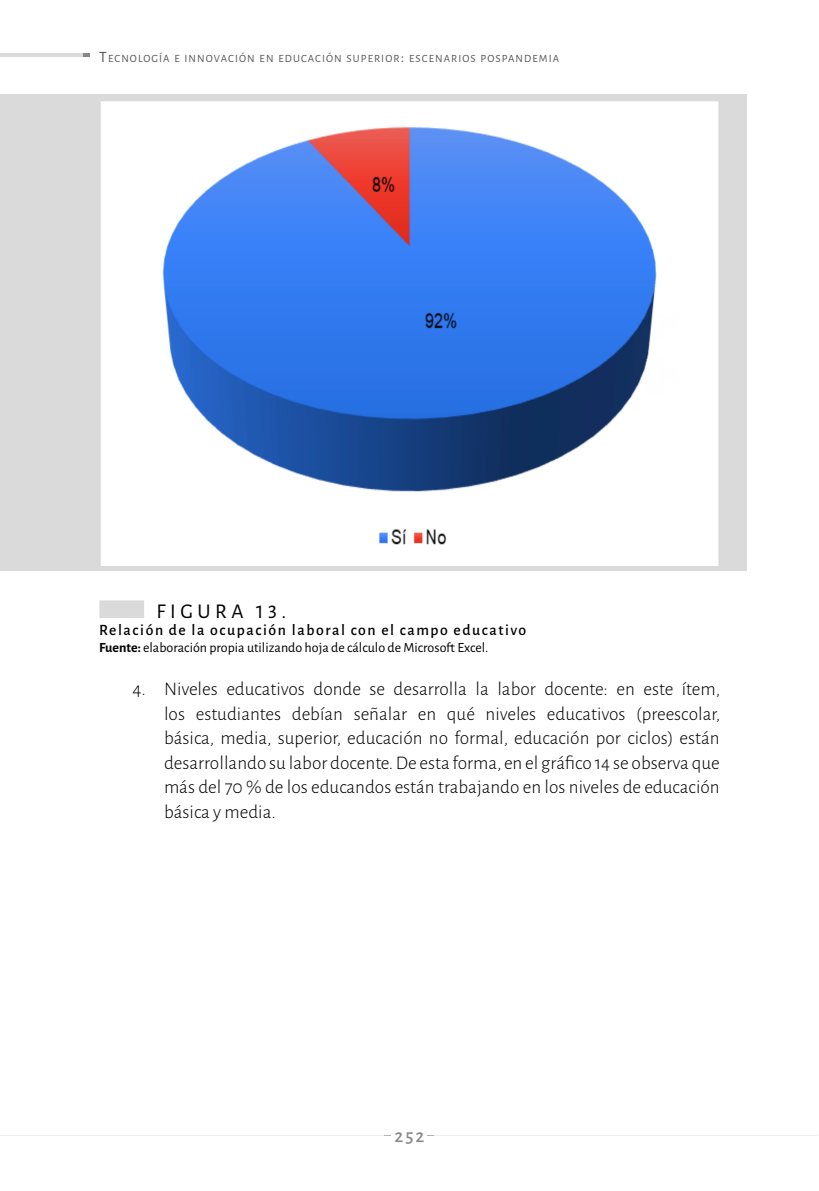
<style>
.page{position:relative;width:819px;height:1191px;background:#fff}
.page>*{position:absolute;margin:0;border:0;box-sizing:border-box;transform-origin:0 0}
.t1{font:21px "Alegreya Sans";letter-spacing:.215em;color:#000}
.t2{font:300 19.25px/24.5px "Alegreya Sans";color:#000;text-align:justify}
.t3{font:500 19.25px "Alegreya Sans";color:#878787}
.t4{font:500 15.75px "Alegreya Sans";letter-spacing:.1em;color:#000}
.t5{font:14px "Alegreya Sans";color:#000}
.t6{font:11.03px "Alegreya Sans";letter-spacing:.1em;color:#575756}
.s1{font-size:15.75px}
.s2{font-weight:700}
</style>
<div class="page">
<div style="left:0;top:94px;width:746px;height:476px;background:#dadada"></div>
<img style="left:99px;top:99px;width:620px;height:467px">
<div style="left:99px;top:600px;width:45px;height:18px;background:#dadada"></div>
<hr style="left:0;top:54px;width:89px;height:3px;background:#dadada">
<svg style="left:83px;top:54px;width:6px;height:3px"></svg>
<hr style="left:0;top:1135px;width:390px;height:1px;background:#ededed">
<hr style="left:427px;top:1135px;width:390px;height:1px;background:#ededed">
<p class="t6" style="left:99px;top:51px;width:461px"><span class="s1">T</span>ECNOLOGÍA E INNOVACIÓN EN EDUCACIÓN SUPERIOR<span class="s1">:</span> ESCENARIOS POSPANDEMIA</p>
<p class="t1" style="left:157px;top:597px;width:131px">FIGURA 13.</p>
<p class="t4" style="left:99px;top:619px;width:428px">Relación de la ocupación laboral con el campo educativo</p>
<p class="t5" style="left:99px;top:638px;width:390px"><span class="s2">Fuente:</span> elaboración propia utilizando hoja de cálculo de Microsoft Excel.</p>
<p class="t2" style="left:164px;top:676px;width:557px;text-indent:-31px">4. Niveles educativos donde se desarrolla la labor docente: en este ítem, los estudiantes debían señalar en qué niveles educativos (preescolar, básica, media, superior, educación no formal, educación por ciclos) están desarrollando su labor docente. De esta forma, en el gráfico 14 se observa que más del 70 % de los educandos están trabajando en los niveles de educación básica y media.</p>
<p class="t3" style="left:394px;top:1122px;width:31px">252</p>
</div>
